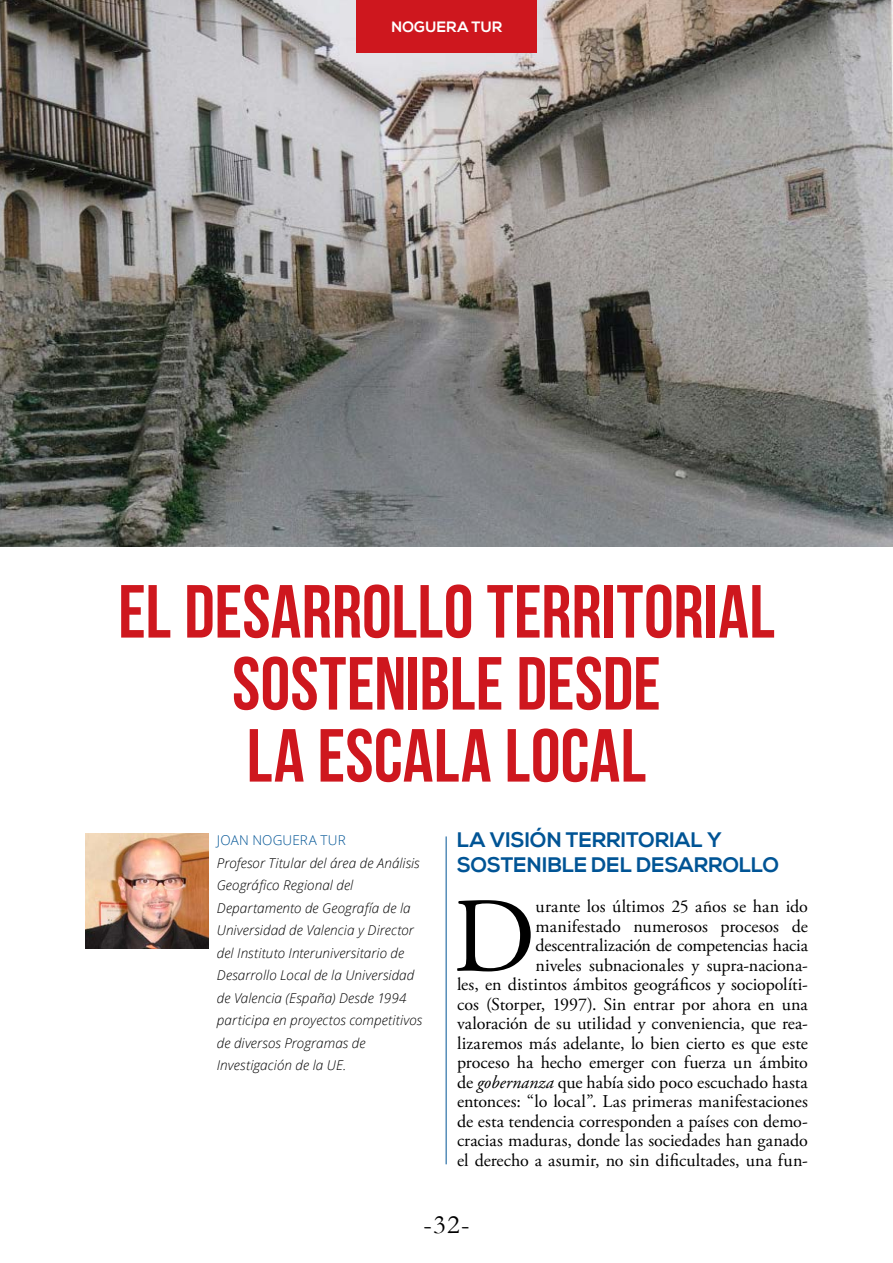
<style>
.page{position:relative;width:893px;height:1263px;background:#fff}
.page>*{position:absolute;margin:0;border:0;box-sizing:border-box;transform-origin:0 0}
.t1{font:106.2px "Adobe Garamond Pro";color:#000}
.t2{font:75px/72px "Bebas Neue";letter-spacing:.005em;color:#ce171e;text-align:center}
.t3{font:27px "Garamond";color:#000}
.t4{font:700 21px/25.2px "Nexa";letter-spacing:.005em;color:#005495}
.t5{font:18px/19.5px "Adobe Garamond Pro";color:#000;text-align:right}
.t6{font:700 15px "Nexa";letter-spacing:.015em;color:#fff}
.t7{font:italic 300 13.5px/22.5px "Open Sans";letter-spacing:.005em;color:#000}
.t8{font:300 13.5px "Open Sans";letter-spacing:.01em;color:#005495}
.s1{font-style:italic}
</style>
<div class="page">
<img style="left:0;top:0;width:893px;height:546px">
<div style="left:356px;top:0;width:181px;height:52px;background:#ce171e"></div>
<hr style="left:446px;top:836px;width:1px;height:328px;background:#005495">
<img style="left:85px;top:833px;width:123px;height:115px">
<p class="t6" style="left:391px;top:18px;width:112px">NOGUERA TUR</p>
<h2 class="t2" style="left:118px;top:575px;width:658px">EL DESARROLLO TERRITORIAL<br>SOSTENIBLE DESDE<br>LA ESCALA LOCAL</h2>
<p class="t8" style="left:217px;top:831px;width:130px">JOAN NOGUERA TUR</p>
<p class="t7" style="left:217px;top:851px;width:207px">Profesor Titular del área de Análisis<br>Geográfico Regional del<br>Departamento de Geografía de la<br>Universidad de Valencia y Director del Instituto Interuniversitario de<br>Desarrollo Local de la Universidad de Valencia (España) Desde 1994 participa en proyectos competitivos de diversos Programas de<br>Investigación de la UE.</p>
<p class="t4" style="left:457px;top:828px;width:324px">LA VISIÓN TERRITORIAL Y<br>SOSTENIBLE DEL DESARROLLO</p>
<h1 class="t1" style="left:453px;top:873px;width:84px">D</h1>
<p class="t5" style="left:457px;top:897px;width:352px">urante los últimos 25 años se han ido manifestado numerosos procesos de descentralización de competencias hacia<br>niveles subnacionales y supra-naciona-<br>les, en distintos ámbitos geográficos y sociopolíti&shy;cos (Storper, 1997). Sin entrar por ahora en una valoración de su utilidad y conveniencia, que rea&shy;lizaremos más adelante, lo bien cierto es que este proceso ha hecho emerger con fuerza un ámbito de <span class="s1">gobernanza</span> que había sido poco escuchado hasta entonces: “lo local”. Las primeras manifestaciones de esta tendencia corresponden a países con demo&shy;cracias maduras, donde las sociedades han ganado el derecho a asumir, no sin dificultades, una fun-</p>
<h3 class="t3" style="left:423px;top:1208px;width:48px">-32-</h3>
</div>
